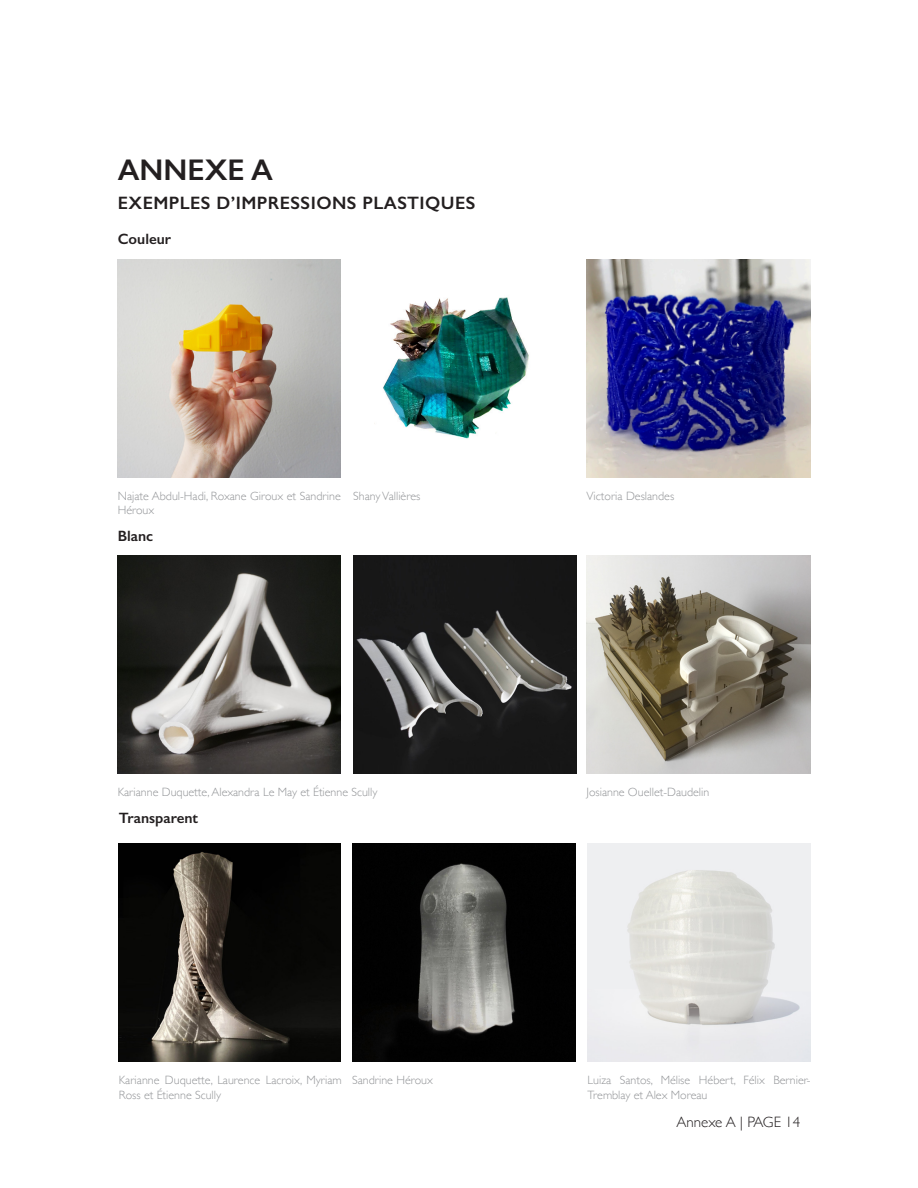
<style>
.page{position:relative;width:918px;height:1188px;background:#fff}
.page>*{position:absolute;margin:0;border:0;box-sizing:border-box;transform-origin:0 0}
.Heading_2{font:600 30px "Gill Sans";color:#231f20}
.Heading_3{font:600 18px "Gill Sans";letter-spacing:.025em;color:#231f20}
.Figures{font:600 15px "Gill Sans";color:#231f20}
.t1{font:300 15px "Gill Sans";color:#231f20}
.Figures-2{font:300 12px/14.4px "Gill Sans";color:#939598}
</style>
<div class="page">
<img style="left:118px;top:259px;width:223px;height:219px">
<img style="left:374px;top:297px;width:155px;height:142px">
<img style="left:118px;top:555px;width:223px;height:219px">
<img style="left:353px;top:555px;width:223px;height:219px">
<img style="left:588px;top:843px;width:223px;height:219px">
<img style="left:119px;top:843px;width:222px;height:219px">
<img style="left:352px;top:843px;width:223px;height:219px">
<img style="left:587px;top:555px;width:224px;height:219px">
<img style="left:587px;top:259px;width:224px;height:219px">
<p class="Heading_2" style="left:118px;top:151px;width:157px">ANNEXE A</p>
<p class="Heading_3" style="left:118px;top:192px;width:359px">EXEMPLES D’IMPRESSIONS PLASTIQUES</p>
<p class="Figures" style="left:118px;top:230px;width:55px">Couleur</p>
<p class="Figures-2" style="left:118px;top:488px;width:225px">Najate Abdul-Hadi, Roxane Giroux et Sandrine<br>Héroux</p>
<p class="Figures" style="left:118px;top:527px;width:37px">Blanc</p>
<p class="Figures-2" style="left:353px;top:488px;width:69px">Shany Vallières</p>
<p class="Figures-2" style="left:118px;top:784px;width:261px">Karianne Duquette, Alexandra Le May et Étienne Scully</p>
<p class="Figures" style="left:119px;top:809px;width:81px">Transparent</p>
<p class="Figures-2" style="left:119px;top:1073px;width:225px">Karianne Duquette, Laurence Lacroix, Myriam<br>Ross et Étienne Scully</p>
<p class="Figures-2" style="left:352px;top:1073px;width:82px">Sandrine Héroux</p>
<p class="Figures-2" style="left:587px;top:488px;width:89px">Victoria Deslandes</p>
<p class="Figures-2" style="left:587px;top:784px;width:124px">Josianne Ouellet-Daudelin</p>
<p class="Figures-2" style="left:588px;top:1073px;width:225px">Luiza Santos, Mélise Hébert, Félix Bernier-<br>Tremblay et Alex Moreau</p>
<p class="t1" style="left:676px;top:1110px;width:125px">Annexe A | PAGE 14</p>
</div>
